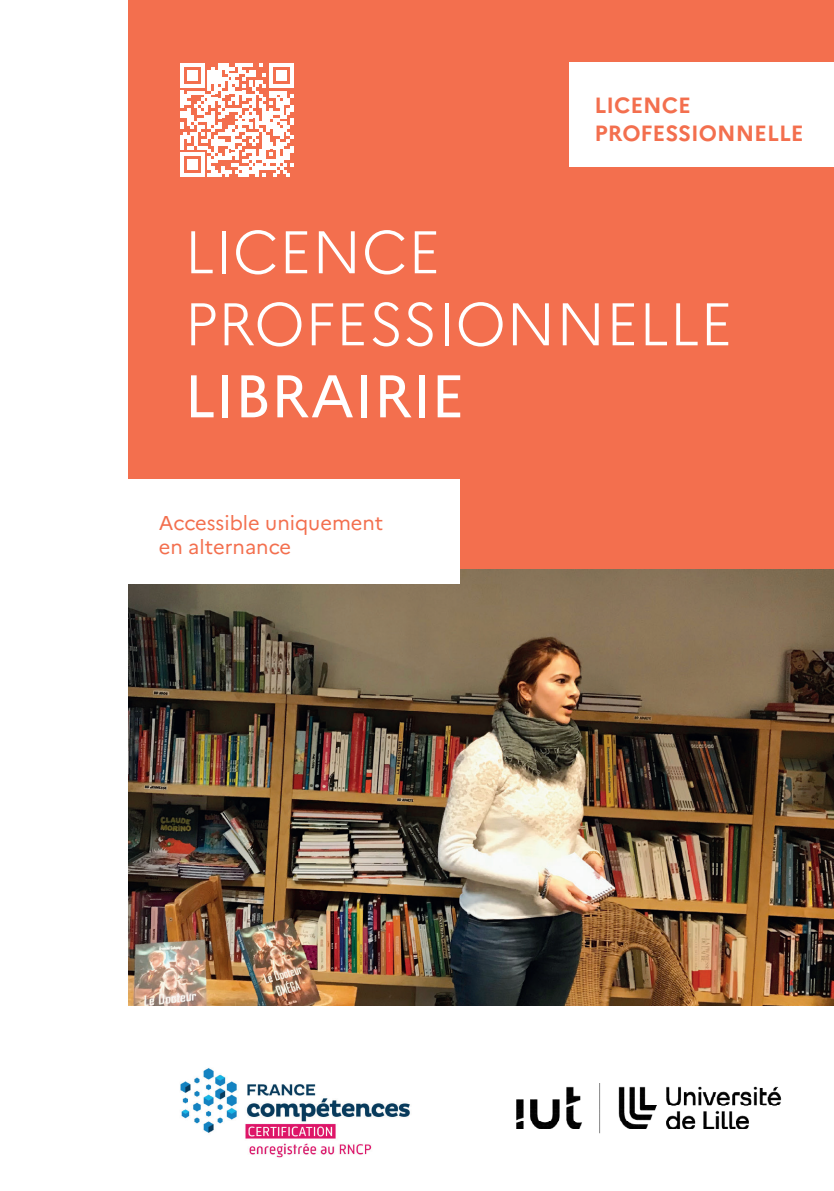
<style>
.page{position:relative;width:834px;height:1191px;background:#fff}
.page>*{position:absolute;margin:0;border:0;box-sizing:border-box;transform-origin:0 0}
.Parcours_-_titre_couverture{font:300 60px/72px "Marianne";color:#fff}
.t1{font:700 22px "Marianne";color:#f36f4e}
.Master_1-2-Alt{font:20px "Marianne";color:#f36f4e}
.s1{font-weight:400}
</style>
<div class="page">
<img style="left:180px;top:1068px;width:230px;height:90px">
<img style="left:128px;top:569px;width:705px;height:436px">
<div style="left:128px;top:0;width:705px;height:569px;background:#f36f4e"></div>
<div style="left:569px;top:62px;width:264px;height:104px;background:#fff"></div>
<div style="left:51px;top:480px;width:408px;height:104px;background:#fff"></div>
<img style="left:516px;top:1083px;width:266px;height:51px">
<svg style="left:180px;top:63px;width:113px;height:114px"></svg>
<p class="t1" style="left:594px;top:88px;width:98px">LICENCE</p>
<p class="t1" style="left:594px;top:116px;width:211px">PROFESSIONNELLE</p>
<p class="Parcours_-_titre_couverture" style="left:184px;top:211px;width:550px">LICENCE<br>PROFESSIONNELLE<br><span class="s1">LIBRAIRIE</span></p>
<p class="Master_1-2-Alt" style="left:159px;top:507px;width:226px">Accessible uniquement</p>
<p class="Master_1-2-Alt" style="left:159px;top:531px;width:134px">en alternance</p>
</div>
